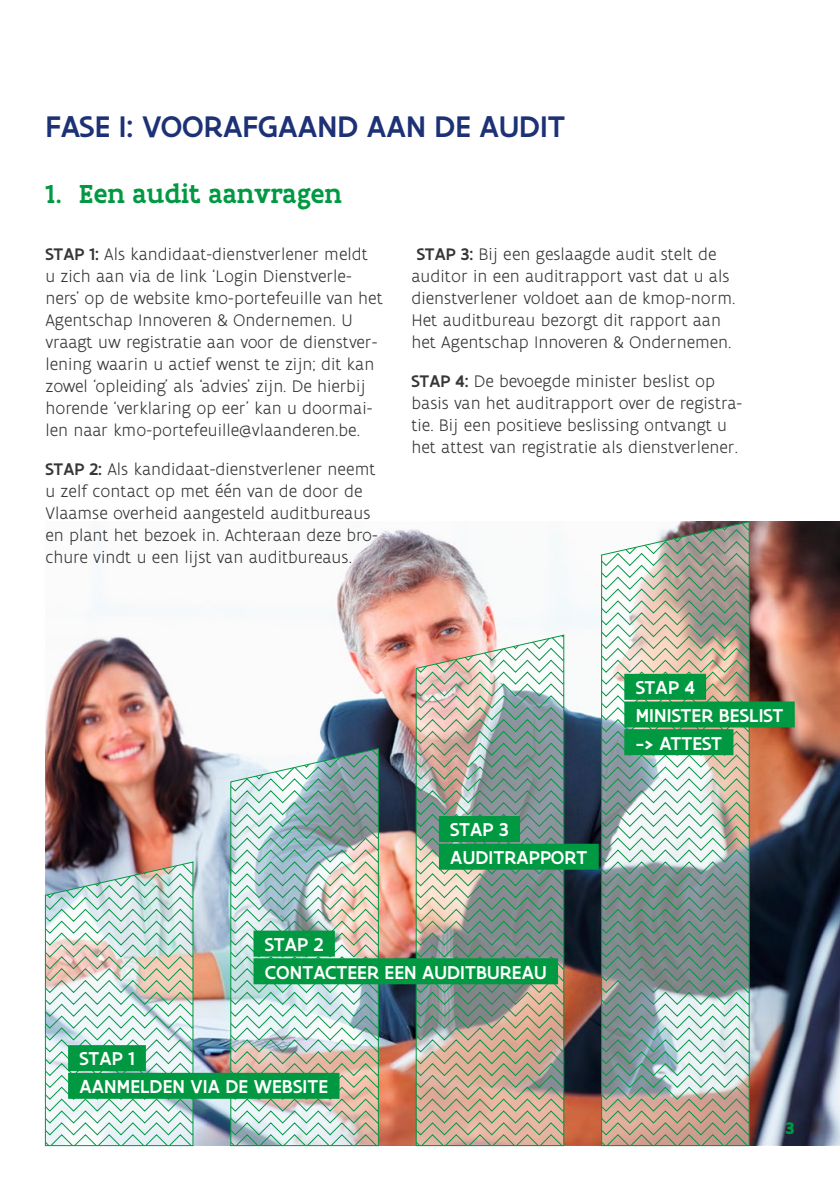
<style>
.page{position:relative;width:840px;height:1191px;background:#fff}
.page>*{position:absolute;margin:0;border:0;box-sizing:border-box;transform-origin:0 0}
.Titel_2{font:500 32px "Flanders Art Sans";color:#1d3176}
.Titel3{font:500 28px "Flanders Art Serif";color:#009941}
.Quote_met_achtergron{font:500 20px "Flanders Art Sans";letter-spacing:.005em;color:#fff}
.t1{font:300 18px/22px "Flanders Art Sans";color:#373636}
.t2{font:700 18px "Flanders Art Sans";color:#009941}
.s1{font-weight:500}
</style>
<div class="page">
<img style="left:46px;top:521px;width:793px;height:624px">
<img style="left:600px;top:521px;width:149px;height:625px">
<img style="left:415px;top:634px;width:149px;height:512px">
<img style="left:230px;top:748px;width:148px;height:398px">
<img style="left:45px;top:861px;width:148px;height:285px">
<div style="left:68px;top:1045px;width:78px;height:26px;background:#009941"></div>
<div style="left:68px;top:1072px;width:271px;height:26px;background:#009941"></div>
<div style="left:253px;top:930px;width:82px;height:26px;background:#009941"></div>
<div style="left:253px;top:958px;width:304px;height:26px;background:#009941"></div>
<div style="left:438px;top:816px;width:81px;height:26px;background:#009941"></div>
<div style="left:438px;top:843px;width:160px;height:26px;background:#009941"></div>
<div style="left:624px;top:674px;width:81px;height:26px;background:#009941"></div>
<div style="left:624px;top:701px;width:170px;height:26px;background:#009941"></div>
<div style="left:624px;top:729px;width:109px;height:26px;background:#009941"></div>
<h2 class="Titel_2" style="left:45px;top:107px;width:521px">FASE I: VOORAFGAAND AAN DE AUDIT</h2>
<h3 class="Titel3" style="left:45px;top:176px;width:298px">1. Een audit aanvragen</h3>
<p class="t1" style="left:45px;top:243px;width:339px"><span class="s1">STAP 1:</span> Als kandidaat-dienstverlener meldt<br>u zich aan via de link ‘Login Dienstverle&shy;ners’ op de website kmo-portefeuille van het Agentschap Innoveren &amp; Ondernemen. U vraagt uw registratie aan voor de dienstver&shy;lening waarin u actief wenst te zijn; dit kan zowel ‘opleiding’ als ‘advies’ zijn. De hierbij horende ‘verklaring op eer’ kan u doormai&shy;len naar kmo-portefeuille@vlaanderen.be.</p>
<p class="t1" style="left:45px;top:458px;width:334px"><span class="s1">STAP 2:</span> Als kandidaat-dienstverlener neemt u zelf contact op met één van de door de Vlaamse overheid aangesteld auditbureaus en plant het bezoek in. Achteraan deze bro&shy;chure vindt u een lijst van auditbureaus.</p>
<p class="t1" style="left:411px;top:243px;width:325px"><span class="s1">STAP 3:</span> Bij een geslaagde audit stelt de auditor in een auditrapport vast dat u als dienstverlener voldoet aan de kmop-norm.<br>Het auditbureau bezorgt dit rapport aan het Agentschap Innoveren &amp; Ondernemen.</p>
<p class="t1" style="left:411px;top:370px;width:332px"><span class="s1">STAP 4:</span> De bevoegde minister beslist op basis van het auditrapport over de registra&shy;tie. Bij een positieve beslissing ontvangt u het attest van registratie als dienstverlener.</p>
<p class="Quote_met_achtergron" style="left:450px;top:817px;width:60px">STAP 3</p>
<p class="Quote_met_achtergron" style="left:450px;top:845px;width:138px">AUDITRAPPORT</p>
<p class="Quote_met_achtergron" style="left:635px;top:675px;width:60px">STAP 4</p>
<p class="Quote_met_achtergron" style="left:635px;top:703px;width:149px">MINISTER BESLIST</p>
<p class="Quote_met_achtergron" style="left:635px;top:730px;width:88px">-&gt; ATTEST</p>
<p class="Quote_met_achtergron" style="left:265px;top:932px;width:60px">STAP 2</p>
<p class="Quote_met_achtergron" style="left:265px;top:959px;width:283px">CONTACTEER EEN AUDITBUREAU</p>
<p class="Quote_met_achtergron" style="left:79px;top:1046px;width:57px">STAP 1</p>
<p class="Quote_met_achtergron" style="left:79px;top:1074px;width:250px">AANMELDEN VIA DE WEBSITE</p>
<p class="t2" style="left:784px;top:1117px;width:11px">3</p>
</div>
